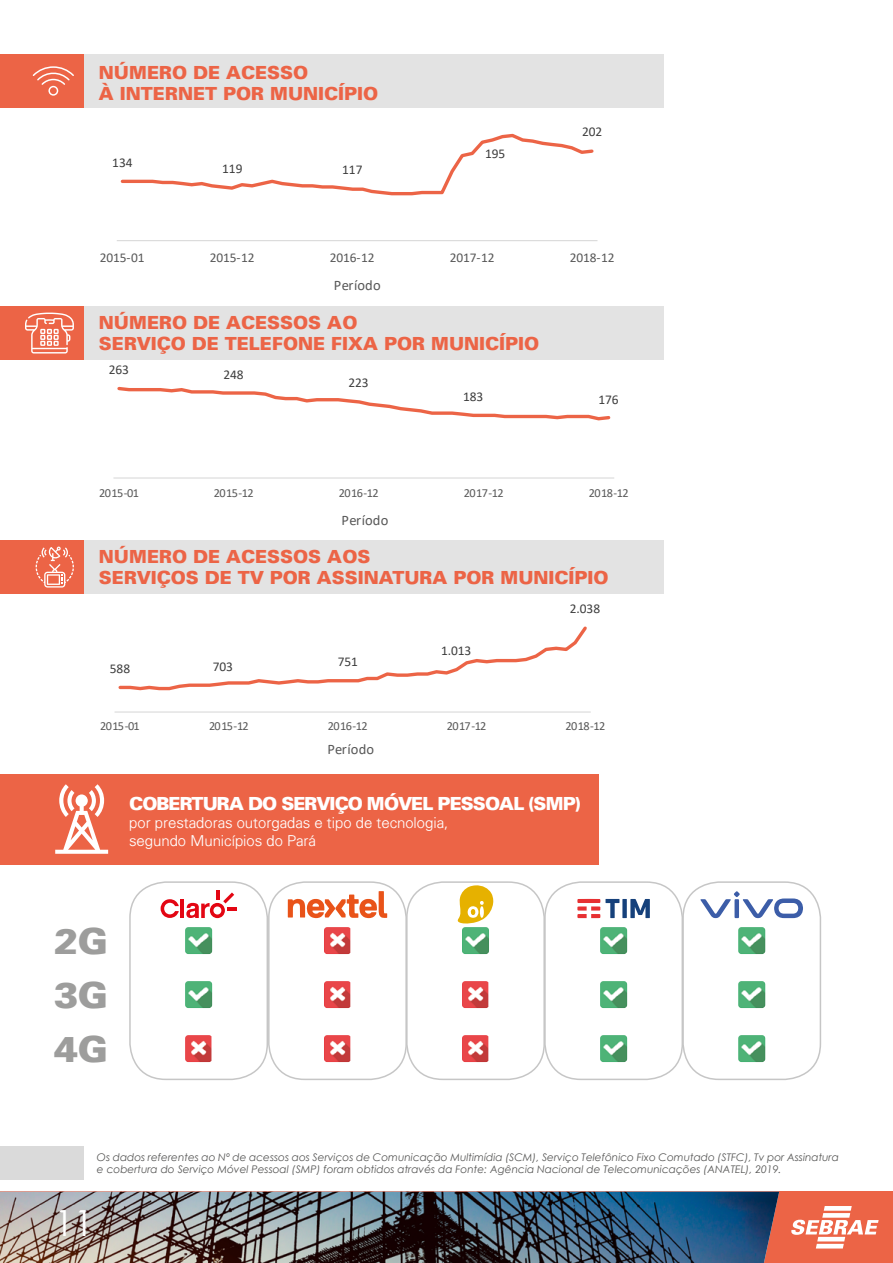
<style>
.page{position:relative;width:893px;height:1263px;background:#fff}
.page>*{position:absolute;margin:0;border:0;box-sizing:border-box;transform-origin:0 0}
.t1{font:900 36px "Univers";color:#9d9d9c}
.t2{font:36px "Century Gothic";color:#fff}
.t3{font:900 18px/21px "Univers";color:#ec6446}
.t4{font:900 18px "Univers";letter-spacing:-.05em;color:#fff}
.t5{font:300 15px/18px "Univers";color:#fff}
.t6{font:14.55px "Calibri";letter-spacing:.01em;color:#585858}
.t7{font:13.35px "Calibri";letter-spacing:-.005em;color:#3e3e3e}
.t8{font:13.35px "Calibri";letter-spacing:-.005em;color:#585858}
.t9{font:12.3px "Calibri";letter-spacing:-.05em;color:#585858}
.t10{font:italic 10.5px/12px "Century Gothic";color:#575756}
</style>
<div class="page">
<div style="left:0;top:774px;width:598px;height:90px;background:#ec6446"></div>
<div style="left:0;top:54px;width:84px;height:54px;background:#ec6446"></div>
<div style="left:84px;top:54px;width:579px;height:54px;background:#e3e3e3"></div>
<div style="left:0;top:306px;width:84px;height:54px;background:#ec6446"></div>
<div style="left:84px;top:306px;width:579px;height:54px;background:#e3e3e3"></div>
<div style="left:0;top:540px;width:84px;height:54px;background:#ec6446"></div>
<div style="left:84px;top:540px;width:579px;height:54px;background:#e3e3e3"></div>
<svg style="left:33px;top:66px;width:41px;height:30px"></svg>
<svg style="left:25px;top:312px;width:49px;height:41px"></svg>
<svg style="left:36px;top:547px;width:38px;height:40px"></svg>
<svg style="left:55px;top:784px;width:53px;height:70px"></svg>
<div style="left:0;top:1192px;width:893px;height:71px;background:#ec6446"></div>
<svg style="left:791px;top:1206px;width:88px;height:42px"></svg>
<img style="left:0;top:1192px;width:779px;height:71px">
<svg style="left:700px;top:891px;width:103px;height:27px"></svg>
<svg style="left:577px;top:899px;width:73px;height:19px"></svg>
<svg style="left:458px;top:885px;width:36px;height:39px"></svg>
<svg style="left:288px;top:891px;width:99px;height:27px"></svg>
<svg style="left:161px;top:899px;width:18px;height:19px"></svg>
<hr style="left:181px;top:899px;width:3px;height:19px;background:#e30613">
<svg style="left:186px;top:891px;width:51px;height:27px"></svg>
<div style="left:682px;top:881px;width:139px;height:199px;border:2px solid #c6c6c6;border-radius:36px"></div>
<div style="left:544px;top:881px;width:139px;height:199px;border:2px solid #c6c6c6;border-radius:36px"></div>
<div style="left:406px;top:881px;width:139px;height:199px;border:2px solid #c6c6c6;border-radius:36px"></div>
<div style="left:268px;top:881px;width:139px;height:199px;border:2px solid #c6c6c6;border-radius:36px"></div>
<div style="left:129px;top:881px;width:139px;height:199px;border:2px solid #c6c6c6;border-radius:36px"></div>
<img style="left:185px;top:927px;width:27px;height:27px">
<img style="left:462px;top:927px;width:27px;height:27px">
<img style="left:600px;top:927px;width:27px;height:27px">
<img style="left:738px;top:927px;width:27px;height:27px">
<img style="left:185px;top:981px;width:27px;height:27px">
<img style="left:600px;top:981px;width:27px;height:27px">
<img style="left:738px;top:981px;width:27px;height:27px">
<img style="left:600px;top:1035px;width:27px;height:27px">
<img style="left:738px;top:1035px;width:27px;height:27px">
<img style="left:324px;top:1035px;width:26px;height:27px">
<img style="left:462px;top:1035px;width:26px;height:27px">
<img style="left:185px;top:1035px;width:26px;height:27px">
<img style="left:324px;top:981px;width:26px;height:27px">
<img style="left:462px;top:981px;width:26px;height:27px">
<img style="left:324px;top:927px;width:26px;height:27px">
<div style="left:0;top:1146px;width:84px;height:33px;background:#dadada"></div>
<hr style="left:117px;top:240px;width:480px;height:1px;background:#dadada">
<svg style="left:120px;top:133px;width:474px;height:63px"></svg>
<hr style="left:113px;top:477px;width:501px;height:2px;background:#dadada">
<svg style="left:117px;top:386px;width:494px;height:35px"></svg>
<hr style="left:115px;top:711px;width:476px;height:2px;background:#dadada">
<svg style="left:118px;top:626px;width:469px;height:65px"></svg>
<h2 class="t3" style="left:99px;top:61px;width:281px">NÚMERO DE ACESSO<br>À INTERNET POR MUNICÍPIO</h2>
<p class="t7" style="left:112px;top:153px;width:22px">134</p>
<p class="t7" style="left:222px;top:160px;width:22px">119</p>
<p class="t7" style="left:342px;top:160px;width:22px">117</p>
<p class="t7" style="left:485px;top:144px;width:22px">195</p>
<p class="t7" style="left:582px;top:123px;width:22px">202</p>
<p class="t8" style="left:100px;top:248px;width:46px">2015-01</p>
<p class="t8" style="left:210px;top:248px;width:46px">2015-12</p>
<p class="t8" style="left:330px;top:248px;width:46px">2016-12</p>
<p class="t8" style="left:450px;top:248px;width:46px">2017-12</p>
<p class="t8" style="left:570px;top:248px;width:46px">2018-12</p>
<h3 class="t6" style="left:334px;top:275px;width:48px">Período</h3>
<h2 class="t3" style="left:99px;top:311px;width:442px">NÚMERO DE ACESSOS AO<br>SERVIÇO DE TELEFONE FIXA POR MUNICÍPIO</h2>
<p class="t7" style="left:109px;top:360px;width:22px">263</p>
<p class="t7" style="left:223px;top:365px;width:22px">248</p>
<p class="t7" style="left:348px;top:374px;width:22px">223</p>
<p class="t7" style="left:463px;top:387px;width:22px">183</p>
<p class="t7" style="left:599px;top:390px;width:22px">176</p>
<p class="t9" style="left:99px;top:484px;width:41px">2015-01</p>
<p class="t9" style="left:214px;top:484px;width:41px">2015-12</p>
<p class="t9" style="left:339px;top:484px;width:41px">2016-12</p>
<p class="t9" style="left:464px;top:484px;width:41px">2017-12</p>
<p class="t9" style="left:589px;top:484px;width:41px">2018-12</p>
<h3 class="t6" style="left:342px;top:510px;width:48px">Período</h3>
<h2 class="t3" style="left:99px;top:545px;width:511px">NÚMERO DE ACESSOS AOS<br>SERVIÇOS DE TV POR ASSINATURA POR MUNICÍPIO</h2>
<p class="t7" style="left:110px;top:659px;width:22px">588</p>
<p class="t7" style="left:213px;top:658px;width:22px">703</p>
<p class="t7" style="left:338px;top:652px;width:22px">751</p>
<p class="t7" style="left:441px;top:642px;width:32px">1.013</p>
<p class="t7" style="left:570px;top:599px;width:32px">2.038</p>
<p class="t9" style="left:100px;top:718px;width:41px">2015-01</p>
<p class="t9" style="left:209px;top:718px;width:41px">2015-12</p>
<p class="t9" style="left:328px;top:718px;width:41px">2016-12</p>
<p class="t9" style="left:447px;top:718px;width:41px">2017-12</p>
<p class="t9" style="left:566px;top:718px;width:41px">2018-12</p>
<h3 class="t6" style="left:327px;top:739px;width:48px">Período</h3>
<h2 class="t4" style="left:129px;top:792px;width:453px">COBERTURA DO SERVIÇO MÓVEL PESSOAL (SMP)</h2>
<h3 class="t5" style="left:129px;top:813px;width:321px">por prestadoras outorgadas e tipo de tecnologia, segundo Municípios do Pará</h3>
<h1 class="t1" style="left:54px;top:917px;width:56px">2G</h1>
<h1 class="t1" style="left:54px;top:971px;width:56px">3G</h1>
<h1 class="t1" style="left:54px;top:1025px;width:56px">4G</h1>
<p class="t10" style="left:97px;top:1151px;width:743px">Os dados referentes ao Nº de acessos aos Serviços de Comunicação Multimídia (SCM), Serviço Telefônico Fixo Comutado (STFC), Tv por Assinatura e cobertura do Serviço Móvel Pessoal (SMP) foram obtidos através da Fonte: Agência Nacional de Telecomunicações (ANATEL), 2019.</p>
<h1 class="t2" style="left:54px;top:1198px;width:41px">11</h1>
</div>
